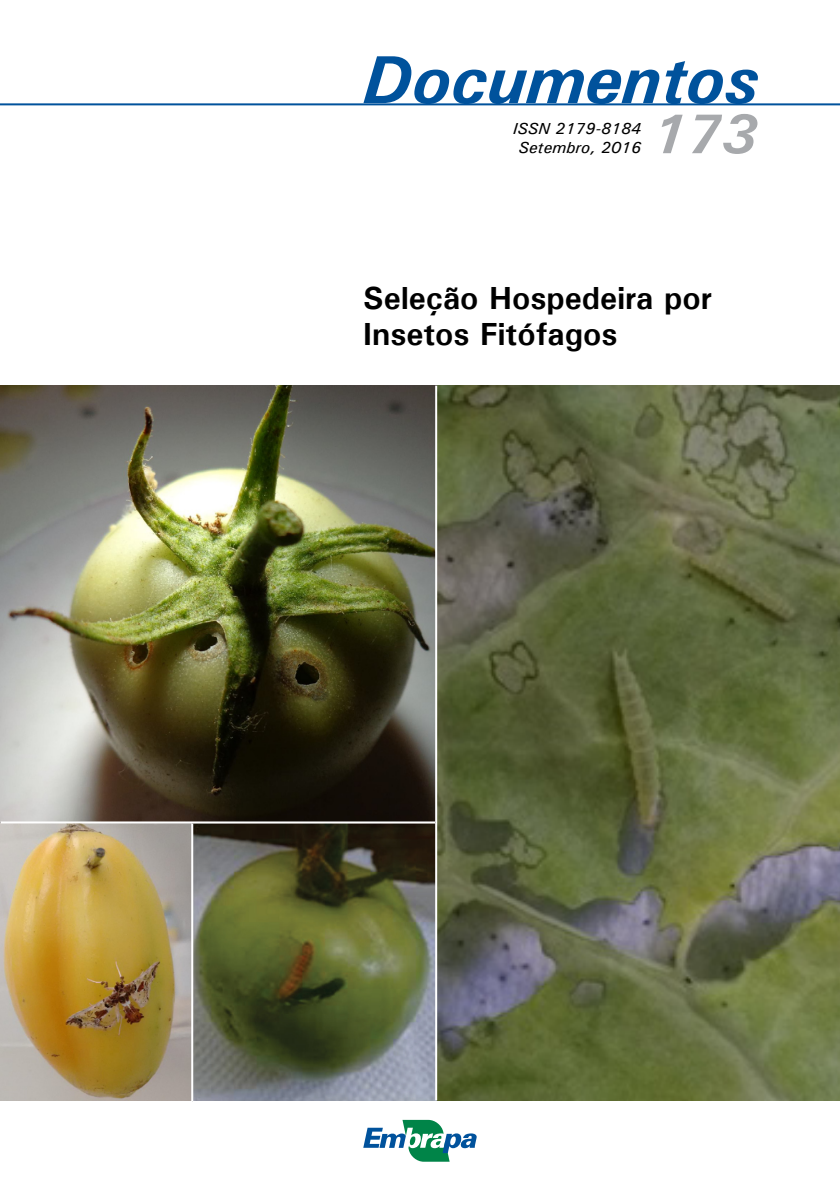
<style>
.page{position:relative;width:840px;height:1191px;background:#fff}
.page>*{position:absolute;margin:0;border:0;box-sizing:border-box;transform-origin:0 0}
.t1{font:italic 700 68px "Univers";color:#00529c}
.t2{font:italic 700 56px "Univers";color:#a7a9ac}
.Título_principal__se{font:700 32px/36px "Univers";color:#000}
.t3{font:italic 16px "Univers";color:#000}
</style>
<div class="page">
<hr style="left:0;top:103px;width:839px;height:2px;background:#00529c">
<svg style="left:363px;top:1119px;width:113px;height:42px"></svg>
<img style="left:0;top:386px;width:432px;height:714px">
<img style="left:437px;top:386px;width:402px;height:714px">
<svg style="left:432px;top:385px;width:4px;height:716px;background:#717374"></svg>
<svg style="left:0;top:775px;width:435px;height:4px;background:#4b453a"></svg>
<hr style="left:435px;top:386px;width:2px;height:714px;background:#fff">
<hr style="left:1px;top:821px;width:434px;height:2px;background:#fff">
<hr style="left:191px;top:823px;width:2px;height:278px;background:#fff">
<p class="t1" style="left:363px;top:37px;width:397px">Documentos</p>
<p class="t2" style="left:650px;top:98px;width:107px">173</p>
<p class="t3" style="left:513px;top:118px;width:129px">ISSN 2179-8184</p>
<p class="t3" style="left:518px;top:137px;width:124px">Setembro, 2016</p>
<p class="Título_principal__se" style="left:363px;top:279px;width:350px">Seleção Hospedeira por<br>Insetos Fitófagos</p>
</div>
